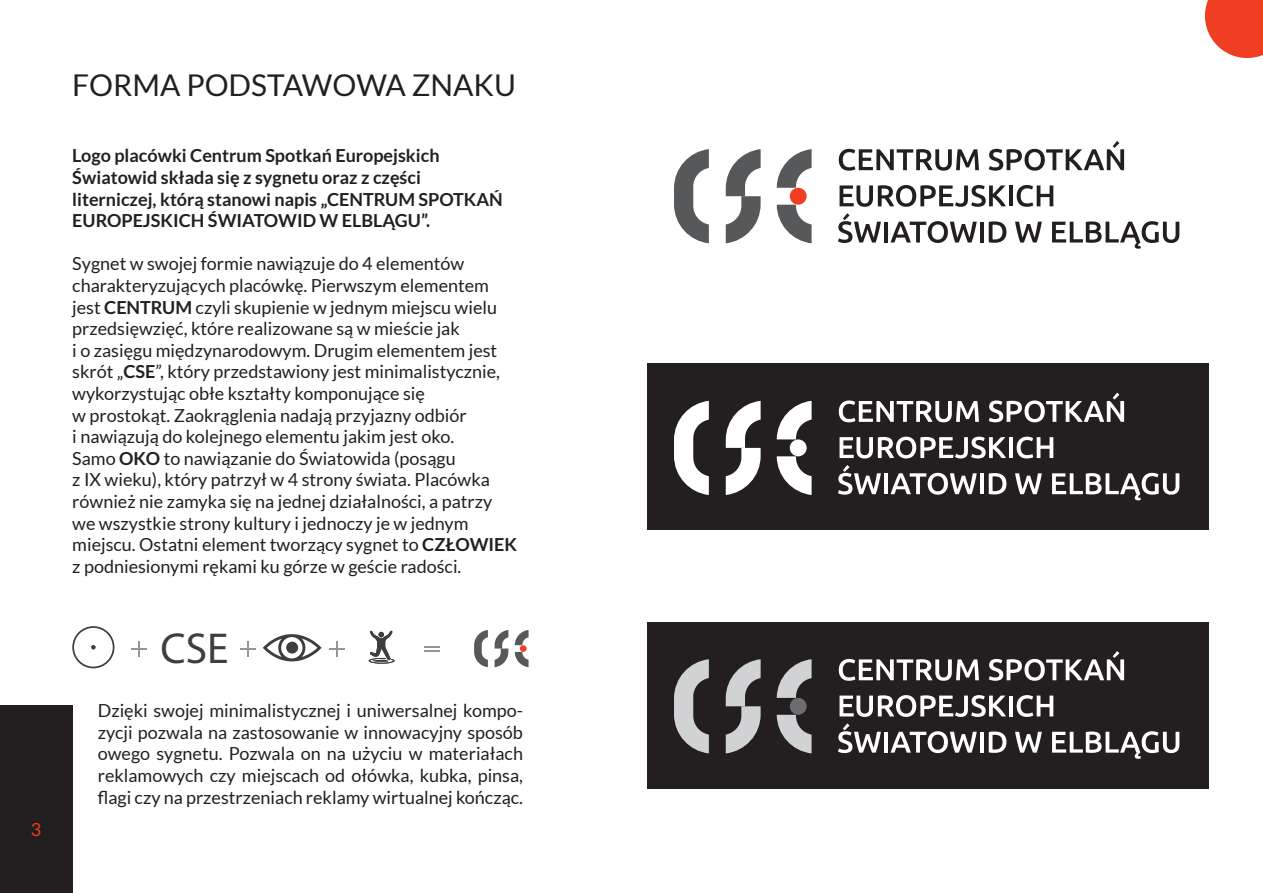
<style>
.page{position:relative;width:1263px;height:893px;background:#fff}
.page>*{position:absolute;margin:0;border:0;box-sizing:border-box;transform-origin:0 0}
.t1{font:43.35px "Myriad Pro";color:#3e3e3f}
.HEDER{font:30px "Lato";color:#231f20}
.HEDER-2{font:18px/21.6px "Lato";color:#231f20}
.HEDER-3{font:700 18px/21.6px "Lato";color:#231f20}
.t2{font:18px "Lato";color:#ef3e22}
.s1{font-weight:700}
</style>
<div class="page">
<div style="left:0;top:706px;width:72px;height:187px;background:#231f20"></div>
<svg style="left:1205px;top:0;width:58px;height:58px;background:#f0553d"></svg>
<div style="left:647px;top:363px;width:561px;height:166px;background:#231f20"></div>
<div style="left:72px;top:626px;width:42px;height:42px;border:2px solid #3e3e3f;border-radius:50%"></div>
<svg style="left:91px;top:645px;width:5px;height:4px"></svg>
<svg style="left:131px;top:641px;width:16px;height:15px"></svg>
<svg style="left:424px;top:646px;width:16px;height:5px"></svg>
<svg style="left:240px;top:641px;width:16px;height:15px"></svg>
<svg style="left:329px;top:641px;width:16px;height:15px"></svg>
<svg style="left:263px;top:634px;width:59px;height:27px"></svg>
<div style="left:286px;top:642px;width:12px;height:12px;background:#3e3e3f;border-radius:50%"></div>
<svg style="left:474px;top:630px;width:14px;height:37px"></svg>
<svg style="left:495px;top:630px;width:13px;height:37px"></svg>
<svg style="left:515px;top:630px;width:13px;height:15px"></svg>
<svg style="left:515px;top:652px;width:13px;height:15px"></svg>
<div style="left:520px;top:645px;width:7px;height:7px;background:#ef3e22;border-radius:50%"></div>
<svg style="left:368px;top:631px;width:27px;height:33px"></svg>
<svg style="left:1015px;top:221px;width:164px;height:28px"></svg>
<svg style="left:839px;top:149px;width:140px;height:22px"></svg>
<svg style="left:989px;top:141px;width:135px;height:30px"></svg>
<svg style="left:839px;top:185px;width:167px;height:22px"></svg>
<hr style="left:1009px;top:185px;width:3px;height:21px;background:#231f20">
<svg style="left:1017px;top:185px;width:36px;height:22px"></svg>
<svg style="left:838px;top:213px;width:43px;height:30px"></svg>
<hr style="left:884px;top:222px;width:4px;height:21px;background:#231f20">
<svg style="left:890px;top:221px;width:87px;height:22px"></svg>
<hr style="left:980px;top:222px;width:4px;height:21px;background:#231f20">
<svg style="left:989px;top:221px;width:17px;height:22px"></svg>
<svg style="left:674px;top:149px;width:35px;height:94px"></svg>
<svg style="left:726px;top:149px;width:35px;height:94px"></svg>
<svg style="left:777px;top:149px;width:34px;height:39px"></svg>
<svg style="left:777px;top:205px;width:34px;height:38px"></svg>
<div style="left:790px;top:188px;width:17px;height:17px;background:#ef3e22;border-radius:50%"></div>
<svg style="left:1015px;top:473px;width:164px;height:27px"></svg>
<svg style="left:839px;top:400px;width:140px;height:22px"></svg>
<svg style="left:989px;top:393px;width:135px;height:29px"></svg>
<svg style="left:839px;top:437px;width:167px;height:21px"></svg>
<hr style="left:1009px;top:437px;width:3px;height:21px;background:#fff">
<svg style="left:1017px;top:437px;width:36px;height:21px"></svg>
<svg style="left:838px;top:465px;width:43px;height:30px"></svg>
<hr style="left:884px;top:473px;width:4px;height:21px;background:#fff">
<svg style="left:890px;top:473px;width:87px;height:22px"></svg>
<hr style="left:980px;top:473px;width:4px;height:21px;background:#fff">
<svg style="left:989px;top:473px;width:17px;height:21px"></svg>
<svg style="left:674px;top:401px;width:35px;height:94px"></svg>
<svg style="left:726px;top:401px;width:35px;height:94px"></svg>
<svg style="left:777px;top:401px;width:34px;height:38px"></svg>
<svg style="left:777px;top:456px;width:34px;height:39px"></svg>
<div style="left:790px;top:439px;width:17px;height:17px;background:#fff;border-radius:50%"></div>
<div style="left:647px;top:623px;width:561px;height:166px;background:#231f20"></div>
<svg style="left:1015px;top:731px;width:164px;height:28px"></svg>
<svg style="left:839px;top:659px;width:140px;height:22px"></svg>
<svg style="left:989px;top:651px;width:135px;height:30px"></svg>
<svg style="left:839px;top:695px;width:167px;height:22px"></svg>
<hr style="left:1009px;top:696px;width:3px;height:20px;background:#fff">
<svg style="left:1017px;top:695px;width:36px;height:22px"></svg>
<svg style="left:838px;top:723px;width:43px;height:30px"></svg>
<hr style="left:884px;top:732px;width:4px;height:21px;background:#fff">
<svg style="left:890px;top:731px;width:87px;height:22px"></svg>
<hr style="left:980px;top:732px;width:4px;height:21px;background:#fff">
<svg style="left:989px;top:731px;width:17px;height:22px"></svg>
<svg style="left:674px;top:659px;width:35px;height:94px"></svg>
<svg style="left:726px;top:659px;width:35px;height:94px"></svg>
<svg style="left:777px;top:659px;width:34px;height:39px"></svg>
<svg style="left:777px;top:715px;width:34px;height:38px"></svg>
<div style="left:790px;top:698px;width:17px;height:17px;background:#6c6d70;border-radius:50%"></div>
<p class="t2" style="left:31px;top:819px;width:12px">3</p>
<p class="HEDER" style="left:72px;top:69px;width:445px">FORMA PODSTAWOWA ZNAKU</p>
<p class="HEDER-3" style="left:72px;top:145px;width:432px">Logo placówki Centrum Spotkań Europejskich Światowid składa się z sygnetu oraz z części literniczej, którą stanowi napis „CENTRUM SPOTKAŃ EUROPEJSKICH ŚWIATOWID W ELBLĄGU”.</p>
<p class="HEDER-2" style="left:72px;top:253px;width:446px">Sygnet w swojej formie nawiązuje do 4 elementów charakteryzujących placówkę. Pierwszym elementem jest <span class="s1">CENTRUM</span> czyli skupienie w jednym miejscu wielu przedsięwzięć, które realizowane są w mieście jak<br>i o zasięgu międzynarodowym. Drugim elementem jest skrót „<span class="s1">CSE</span>”, który przedstawiony jest minimalistycznie, wykorzystując obłe kształty komponujące się<br>w prostokąt. Zaokrąglenia nadają przyjazny odbiór<br>i nawiązują do kolejnego elementu jakim jest oko.<br>Samo <span class="s1">OKO</span> to nawiązanie do Światowida (posągu<br>z IX wieku), który patrzył w 4 strony świata. Placówka również nie zamyka się na jednej działalności, a patrzy we wszystkie strony kultury i jednoczy je w jednym miejscu. Ostatni element tworzący sygnet to <span class="s1">CZŁOWIEK </span>z podniesionymi rękami ku górze w geście radości.</p>
<h1 class="t1" style="left:161px;top:621px;width:69px">CSE</h1>
<p class="HEDER-2" style="left:98px;top:700px;width:427px;text-align:justify">Dzięki swojej minimalistycznej i uniwersalnej kompo&shy;zycji pozwala na zastosowanie w innowacyjny sposób owego sygnetu. Pozwala on na użyciu w materiałach reklamowych czy miejscach od ołówka, kubka, pinsa, flagi czy na przestrzeniach reklamy wirtualnej kończąc.</p>
</div>
